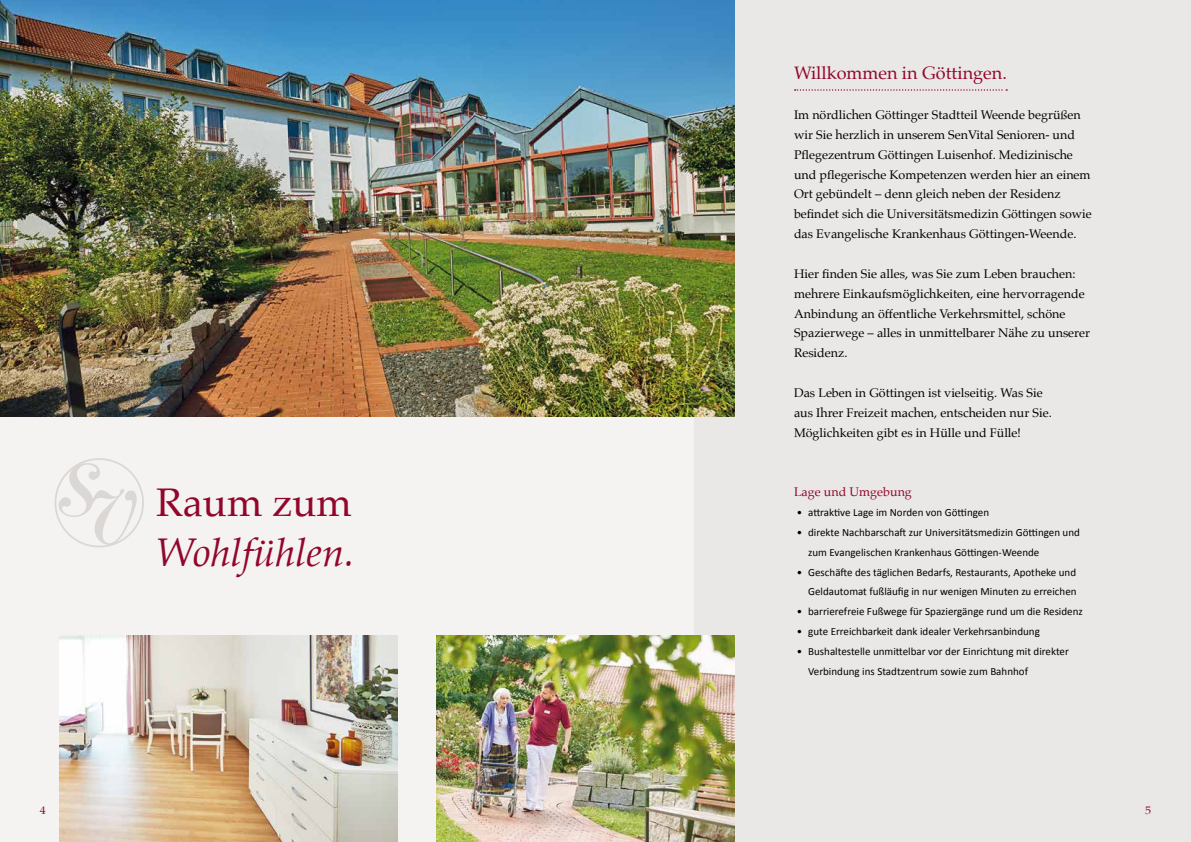
<style>
.page{position:relative;width:1191px;height:842px;background:#f4f3f2}
.page>*{position:absolute;margin:0;border:0;box-sizing:border-box;transform-origin:0 0}
.t1{font:italic 40px "Palatino";color:#92062a}
.t2{font:40px "Palatino";color:#92062a}
.t3{font:18px "Palatino";color:#92062a}
.t4{font:12.5px/19.8px "Palatino";color:#000}
.t5{font:12.5px "Palatino";color:#92062a}
.t6{font:11px/19.8px "Calibri";color:#000}
.t7{font:11px "Palatino";color:#92062a;scale:1.09 1}
</style>
<div class="page">
<div style="left:694px;top:0;width:497px;height:842px;background:#eae8e7"></div>
<img style="left:437px;top:635px;width:297px;height:207px">
<img style="left:0;top:0;width:734px;height:417px">
<svg style="left:794px;top:89px;width:213px;height:2px"></svg>
<svg style="left:55px;top:458px;width:89px;height:89px"></svg>
<img style="left:60px;top:635px;width:337px;height:207px">
<h1 class="t2" style="left:156px;top:469px;width:197px">Raum zum</h1>
<h1 class="t1" style="left:156px;top:518px;width:200px">Wohlfühlen.</h1>
<h2 class="t3" style="left:794px;top:58px;width:214px">Willkommen in Göttingen.</h2>
<p class="t4" style="left:794px;top:105px;width:299px">Im nördlichen Göttinger Stadtteil Weende begrüßen wir Sie herzlich in unserem SenVital Senioren- und Pflegezentrum Göttingen Luisenhof. Medizinische und pflegerische Kompetenzen werden hier an einem Ort gebündelt – denn gleich neben der Residenz befindet sich die Universitätsmedizin Göttingen sowie das Evangelische Krankenhaus Göttingen-Weende.</p>
<p class="t4" style="left:794px;top:264px;width:297px">Hier finden Sie alles, was Sie zum Leben brauchen: mehrere Einkaufsmöglichkeiten, eine hervorragende Anbindung an öffentliche Verkehrsmittel, schöne Spazierwege – alles in unmittelbarer Nähe zu unserer Residenz.</p>
<p class="t4" style="left:794px;top:383px;width:259px">Das Leben in Göttingen ist vielseitig. Was Sie aus Ihrer Freizeit machen, entscheiden nur Sie.<br>Möglichkeiten gibt es in Hülle und Fülle!</p>
<p class="t5" style="left:794px;top:481px;width:119px">Lage und Umgebung</p>
<p class="t6" style="left:797px;top:502px;width:194px">• attraktive Lage im Norden von Göttingen</p>
<p class="t6" style="left:808px;top:522px;width:273px;text-indent:-11px">• direkte Nachbarschaft zur Universitätsmedizin Göttingen und zum Evangelischen Krankenhaus Göttingen-Weende</p>
<p class="t6" style="left:797px;top:562px;width:281px;text-align:right">• Geschäfte des täglichen Bedarfs, Restaurants, Apotheke und<br>Geldautomat fußläufig in nur wenigen Minuten zu erreichen</p>
<p class="t6" style="left:797px;top:602px;width:287px">• barrierefreie Fußwege für Spaziergänge rund um die Residenz</p>
<p class="t6" style="left:797px;top:621px;width:244px">• gute Erreichbarkeit dank idealer Verkehrsanbindung</p>
<p class="t6" style="left:808px;top:641px;width:262px;text-indent:-11px">• Bushaltestelle unmittelbar vor der Einrichtung mit direkter<br>Verbindung ins Stadtzentrum sowie zum Bahnhof</p>
<p class="t7" style="left:40px;top:801px;width:7px">4</p>
<p class="t7" style="left:1145px;top:801px;width:7px">5</p>
</div>
